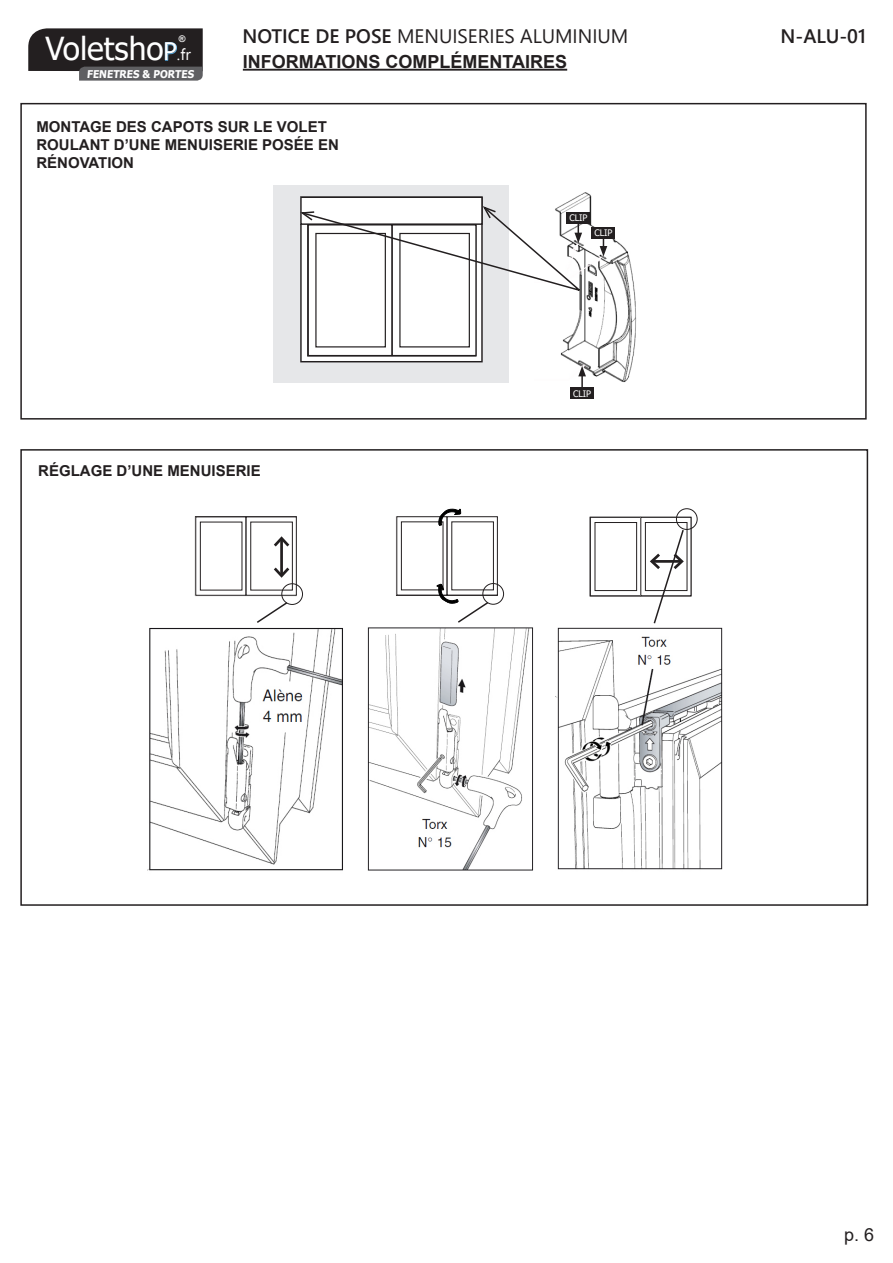
<style>
.page{position:relative;width:893px;height:1263px;background:#fff}
.page>*{position:absolute;margin:0;border:0;box-sizing:border-box;transform-origin:0 0}
.t1{font:31.65px "Tahoma";color:#fff}
.t2{font:19.5px "Segoe UI";color:#231f20}
.t3{font:600 19.5px "Segoe UI";color:#231f20}
.t4{font:700 18px "Arial";color:#231f20}
.t5{font:18px "Arial";color:#231f20}
.t6{font:700 15px/18px "Arial";color:#231f20}
.t7{font:700 10.65px "Tahoma";color:#fff;scale:.95 1}
.t8{font:700 9.15px "Arial";color:#fff}
.t9{font:9px "Tahoma";color:#fff}
.s1{font-size:24.15px;color:#53a5da}
.s2{font-family:"Ebrima";font-size:15.9px}
.s3{font-weight:600}
</style>
<div class="page">
<svg style="left:28px;top:28px;width:175px;height:53px;background:#3f3c3d"></svg>
<img style="left:560px;top:192px;width:76px;height:191px">
<div style="left:273px;top:185px;width:236px;height:198px;background:#e6e7e9"></div>
<div style="left:301px;top:197px;width:181px;height:165px;background:#fff"></div>
<div style="left:300px;top:197px;width:183px;height:165px;border:1px solid #231f20"></div>
<img style="left:148px;top:627px;width:195px;height:244px">
<img style="left:367px;top:627px;width:167px;height:243px">
<img style="left:556px;top:627px;width:167px;height:243px">
<div style="left:308px;top:224px;width:85px;height:132px;border:1px solid #231f20"></div>
<div style="left:315px;top:233px;width:71px;height:114px;border:1px solid #231f20"></div>
<div style="left:392px;top:224px;width:85px;height:132px;border:1px solid #231f20"></div>
<div style="left:399px;top:233px;width:71px;height:114px;border:1px solid #231f20"></div>
<div style="left:300px;top:197px;width:183px;height:28px;border:1px solid #231f20"></div>
<svg style="left:300px;top:205px;width:285px;height:88px"></svg>
<svg style="left:600px;top:239px;width:7px;height:18px"></svg>
<svg style="left:578px;top:366px;width:8px;height:21px"></svg>
<div style="left:567px;top:212px;width:23px;height:12px;background:#231f20"></div>
<div style="left:592px;top:227px;width:23px;height:12px;background:#231f20"></div>
<div style="left:570px;top:387px;width:24px;height:12px;background:#231f20"></div>
<svg style="left:199px;top:521px;width:44px;height:70px"></svg>
<div style="left:195px;top:516px;width:51px;height:80px;border:1px solid #231f20"></div>
<div style="left:200px;top:522px;width:42px;height:68px;background:#fff"></div>
<div style="left:200px;top:522px;width:42px;height:68px;border:1px solid #231f20"></div>
<div style="left:246px;top:516px;width:51px;height:80px;border:1px solid #231f20"></div>
<div style="left:250px;top:522px;width:43px;height:68px;border:1px solid #231f20"></div>
<hr style="left:280px;top:538px;width:3px;height:38px;background:#231f20">
<svg style="left:274px;top:565px;width:18px;height:15px"></svg>
<svg style="left:274px;top:534px;width:18px;height:15px"></svg>
<div style="left:281px;top:583px;width:22px;height:22px;border:1px solid #231f20;border-radius:50%"></div>
<svg style="left:257px;top:601px;width:32px;height:22px"></svg>
<svg style="left:400px;top:521px;width:44px;height:70px"></svg>
<div style="left:401px;top:522px;width:42px;height:68px;background:#fff"></div>
<div style="left:401px;top:521px;width:42px;height:69px;border:1px solid #231f20"></div>
<div style="left:447px;top:516px;width:51px;height:79px;border:1px solid #231f20"></div>
<div style="left:451px;top:521px;width:43px;height:69px;border:1px solid #231f20"></div>
<div style="left:482px;top:583px;width:22px;height:22px;border:1px solid #231f20;border-radius:50%"></div>
<svg style="left:594px;top:522px;width:44px;height:70px"></svg>
<div style="left:590px;top:517px;width:51px;height:79px;border:1px solid #231f20"></div>
<div style="left:595px;top:522px;width:42px;height:68px;background:#fff"></div>
<div style="left:595px;top:522px;width:42px;height:69px;border:1px solid #231f20"></div>
<svg style="left:644px;top:522px;width:44px;height:70px"></svg>
<div style="left:645px;top:522px;width:42px;height:68px;background:#fff"></div>
<div style="left:645px;top:522px;width:42px;height:69px;border:1px solid #231f20"></div>
<div style="left:676px;top:508px;width:22px;height:22px;border:1px solid #231f20;border-radius:50%"></div>
<svg style="left:648px;top:528px;width:38px;height:96px"></svg>
<svg style="left:437px;top:508px;width:24px;height:18px"></svg>
<svg style="left:436px;top:584px;width:54px;height:39px"></svg>
<div style="left:20px;top:103px;width:847px;height:317px;border:2px solid #231f20"></div>
<hr style="left:243px;top:69px;width:324px;height:2px;background:#231f20">
<div style="left:20px;top:449px;width:848px;height:457px;border:2px solid #231f20"></div>
<p class="t8" style="left:179px;top:32px;width:8px">®</p>
<p class="t7" style="left:87px;top:66px;width:116px">FENETRES &amp; PORTES</p>
<h1 class="t1" style="left:45px;top:28px;width:147px">Voletsho<span class="s1">P</span><span class="s2">.fr</span></h1>
<h2 class="t2" style="left:243px;top:17px;width:387px"><span class="s3">NOTICE DE POSE</span> MENUISERIES ALUMINIUM</h2>
<h2 class="t3" style="left:781px;top:17px;width:87px">N-ALU-01</h2>
<p class="t4" style="left:243px;top:49px;width:326px">INFORMATIONS COMPLÉMENTAIRES</p>
<p class="t6" style="left:36px;top:117px;width:304px">MONTAGE DES CAPOTS SUR LE VOLET<br>ROULANT D’UNE MENUISERIE POSÉE EN<br>RÉNOVATION</p>
<p class="t6" style="left:38px;top:462px;width:224px">RÉGLAGE D’UNE MENUISERIE</p>
<p class="t9" style="left:569px;top:212px;width:20px">CLIP</p>
<p class="t9" style="left:594px;top:227px;width:20px">CLIP</p>
<p class="t9" style="left:573px;top:387px;width:20px">CLIP</p>
<p class="t5" style="left:844px;top:1222px;width:32px">p. 6</p>
</div>
